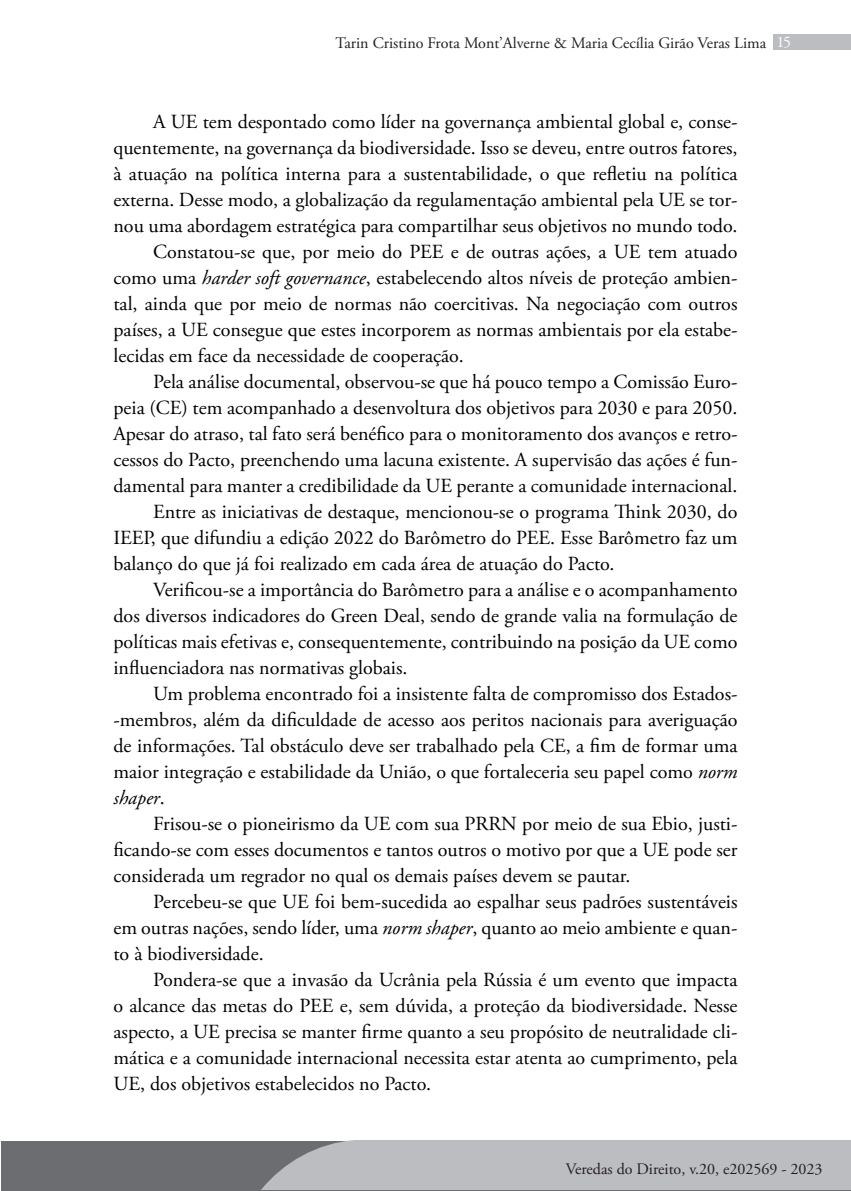
<style>
.page{position:relative;width:851px;height:1191px;background:#fff}
.page>*{position:absolute;margin:0;border:0;box-sizing:border-box;transform-origin:0 0}
.t1{font:20px "Adobe Garamond Pro";color:#000001}
.t2{font:italic 20px "Adobe Garamond Pro";color:#000001}
.t3{font:16px "Adobe Garamond Pro";color:#231f20}
.s1{color:#fff}
.s2{font-style:italic}
.s3{font-style:normal}
</style>
<div class="page">
<div style="left:1px;top:1141px;width:849px;height:50px;background:#6c6d70"></div>
<hr style="left:0;top:1140px;width:1px;height:50px;background:#6c6d70">
<div style="left:773px;top:34px;width:77px;height:16px;background:#bcbdc0"></div>
<div style="left:261px;top:1140px;width:589px;height:50px;background:#bcbdc0"></div>
<p class="t3" style="left:335px;top:33px;width:457px">Tarin Cristino Frota Mont’Alverne &amp; Maria Cecília Girão Veras Lima <span class="s1">15</span></p>
<p class="t1" style="left:153px;top:110px;width:585px">A UE tem despontado como líder na governança ambiental global e, conse-</p>
<p class="t1" style="left:113px;top:136px;width:625px">quentemente, na governança da biodiversidade. Isso se deveu, entre outros fatores,</p>
<p class="t1" style="left:113px;top:162px;width:625px">à atuação na política interna para a sustentabilidade, o que refletiu na política</p>
<p class="t1" style="left:113px;top:188px;width:625px">externa. Desse modo, a globalização da regulamentação ambiental pela UE se tor-</p>
<p class="t1" style="left:113px;top:214px;width:625px">nou uma abordagem estratégica para compartilhar seus objetivos no mundo todo.</p>
<p class="t1" style="left:153px;top:240px;width:585px">Constatou-se que, por meio do PEE e de outras ações, a UE tem atuado</p>
<p class="t1" style="left:113px;top:266px;width:625px">como uma <span class="s2">harder soft governance</span>, estabelecendo altos níveis de proteção ambien-</p>
<p class="t1" style="left:113px;top:292px;width:625px">tal, ainda que por meio de normas não coercitivas. Na negociação com outros</p>
<p class="t1" style="left:113px;top:318px;width:625px">países, a UE consegue que estes incorporem as normas ambientais por ela estabe-</p>
<p class="t1" style="left:113px;top:344px;width:352px">lecidas em face da necessidade de cooperação.</p>
<p class="t1" style="left:153px;top:370px;width:585px">Pela análise documental, observou-se que há pouco tempo a Comissão Euro-</p>
<p class="t1" style="left:113px;top:396px;width:625px">peia (CE) tem acompanhado a desenvoltura dos objetivos para 2030 e para 2050.</p>
<p class="t1" style="left:113px;top:422px;width:625px">Apesar do atraso, tal fato será benéfico para o monitoramento dos avanços e retro-</p>
<p class="t1" style="left:113px;top:448px;width:625px">cessos do Pacto, preenchendo uma lacuna existente. A supervisão das ações é fun-</p>
<p class="t1" style="left:113px;top:474px;width:625px">damental para manter a credibilidade da UE perante a comunidade internacional.</p>
<p class="t1" style="left:153px;top:500px;width:585px">Entre as iniciativas de destaque, mencionou-se o programa Think 2030, do</p>
<p class="t1" style="left:113px;top:526px;width:625px">IEEP, que difundiu a edição 2022 do Barômetro do PEE. Esse Barômetro faz um</p>
<p class="t1" style="left:113px;top:552px;width:502px">balanço do que já foi realizado em cada área de atuação do Pacto.</p>
<p class="t1" style="left:153px;top:578px;width:585px">Verificou-se a importância do Barômetro para a análise e o acompanhamento</p>
<p class="t1" style="left:113px;top:604px;width:625px">dos diversos indicadores do Green Deal, sendo de grande valia na formulação de</p>
<p class="t1" style="left:113px;top:630px;width:625px">políticas mais efetivas e, consequentemente, contribuindo na posição da UE como</p>
<p class="t1" style="left:113px;top:656px;width:295px">influenciadora nas normativas globais.</p>
<p class="t1" style="left:153px;top:682px;width:585px">Um problema encontrado foi a insistente falta de compromisso dos Estados-</p>
<p class="t1" style="left:113px;top:708px;width:625px">-membros, além da dificuldade de acesso aos peritos nacionais para averiguação</p>
<p class="t1" style="left:113px;top:734px;width:625px">de informações. Tal obstáculo deve ser trabalhado pela CE, a fim de formar uma</p>
<p class="t1" style="left:113px;top:760px;width:625px">maior integração e estabilidade da União, o que fortaleceria seu papel como <span class="s2">norm</span></p>
<p class="t2" style="left:113px;top:786px;width:53px">shaper<span class="s3">.</span></p>
<p class="t1" style="left:153px;top:812px;width:585px">Frisou-se o pioneirismo da UE com sua PRRN por meio de sua Ebio, justi-</p>
<p class="t1" style="left:113px;top:838px;width:625px">ficando-se com esses documentos e tantos outros o motivo por que a UE pode ser</p>
<p class="t1" style="left:113px;top:864px;width:518px">considerada um regrador no qual os demais países devem se pautar.</p>
<p class="t1" style="left:153px;top:890px;width:585px">Percebeu-se que UE foi bem-sucedida ao espalhar seus padrões sustentáveis</p>
<p class="t1" style="left:113px;top:916px;width:625px">em outras nações, sendo líder, uma <span class="s2">norm shaper</span>, quanto ao meio ambiente e quan-</p>
<p class="t1" style="left:113px;top:942px;width:152px">to à biodiversidade.</p>
<p class="t1" style="left:153px;top:968px;width:585px">Pondera-se que a invasão da Ucrânia pela Rússia é um evento que impacta</p>
<p class="t1" style="left:113px;top:994px;width:625px">o alcance das metas do PEE e, sem dúvida, a proteção da biodiversidade. Nesse</p>
<p class="t1" style="left:113px;top:1020px;width:625px">aspecto, a UE precisa se manter firme quanto a seu propósito de neutralidade cli-</p>
<p class="t1" style="left:113px;top:1046px;width:625px">mática e a comunidade internacional necessita estar atenta ao cumprimento, pela</p>
<p class="t1" style="left:113px;top:1072px;width:319px">UE, dos objetivos estabelecidos no Pacto.</p>
<p class="t3" style="left:565px;top:1159px;width:258px">Veredas do Direito, v.20, e202569 - 2023</p>
</div>
